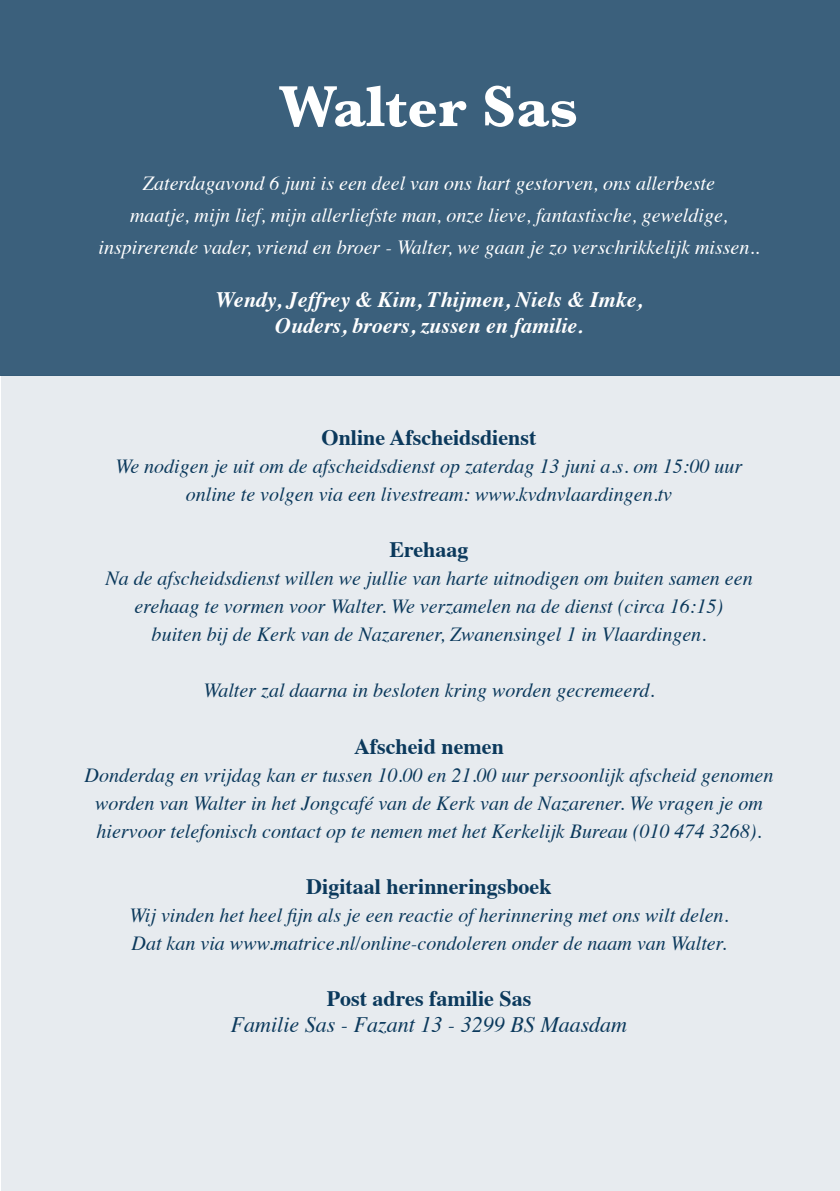
<style>
.page{position:relative;width:840px;height:1191px;background:#fff}
.page>*{position:absolute;margin:0;border:0;box-sizing:border-box;transform-origin:0 0}
.t1{font:700 60px "Baskerville";color:#fff}
.t2{font:700 22px "Times";color:#0b395c}
.t3{font:italic 700 22px "Times";color:#fff}
.t4{font:italic 22px "Times";color:#0b395c}
.t5{font:italic 20px/28px "Times";color:#0b395c;text-align:center}
.t6{font:italic 20px/32px "Times";color:#fff;text-align:center}
</style>
<div class="page">
<div style="left:0;top:0;width:839px;height:375px;background:#3b607c"></div>
<div style="left:1px;top:375px;width:838px;height:816px;background:#e7ebef"></div>
<p class="t1" style="left:280px;top:65px;width:300px">Walter Sas</p>
<p class="t6" style="left:143px;top:166px;width:573px">Zaterdagavond 6 juni is een deel van ons hart gestorven, ons allerbeste</p>
<p class="t6" style="left:98px;top:198px;width:662px">maatje, mijn lief, mijn allerliefste man, onze lieve, fantastische, geweldige, inspirerende vader, vriend en broer - Walter, we gaan je zo verschrikkelijk missen..</p>
<p class="t3" style="left:216px;top:279px;width:427px">Wendy, Jeffrey &amp; Kim, Thijmen, Niels &amp; Imke,</p>
<p class="t3" style="left:275px;top:305px;width:309px">Ouders, broers, zussen en familie.</p>
<p class="t2" style="left:321px;top:417px;width:216px">Online Afscheidsdienst</p>
<p class="t5" style="left:115px;top:451px;width:628px">We nodigen je uit om de afscheidsdienst op zaterdag 13 juni a.s. om 15:00 uur online te volgen via een livestream: www.kvdnvlaardingen.tv</p>
<p class="t2" style="left:389px;top:529px;width:81px">Erehaag</p>
<p class="t5" style="left:105px;top:563px;width:648px">Na de afscheidsdienst willen we jullie van harte uitnodigen om buiten samen een erehaag te vormen voor Walter. We verzamelen na de dienst (circa 16:15)</p>
<p class="t5" style="left:151px;top:619px;width:556px">buiten bij de Kerk van de Nazarener, Zwanensingel 1 in Vlaardingen.</p>
<p class="t5" style="left:203px;top:675px;width:452px">Walter zal daarna in besloten kring worden gecremeerd.</p>
<p class="t2" style="left:354px;top:725px;width:151px">Afscheid nemen</p>
<p class="t5" style="left:84px;top:759px;width:690px">Donderdag en vrijdag kan er tussen 10.00 en 21.00 uur persoonlijk afscheid genomen worden van Walter in het Jongcafé van de Kerk van de Nazarener. We vragen je om hiervoor telefonisch contact op te nemen met het Kerkelijk Bureau (010 474 3268).</p>
<p class="t2" style="left:306px;top:865px;width:247px">Digitaal herinneringsboek</p>
<p class="t5" style="left:129px;top:899px;width:600px;text-align:left">Wij vinden het heel fijn als je een reactie of herinnering met ons wilt delen.<br>Dat kan via www.matrice.nl/online-condoleren onder de naam van Walter.</p>
<p class="t2" style="left:326px;top:977px;width:206px">Post adres familie Sas</p>
<p class="t4" style="left:231px;top:1005px;width:397px">Familie Sas - Fazant 13 - 3299 BS Maasdam</p>
</div>
